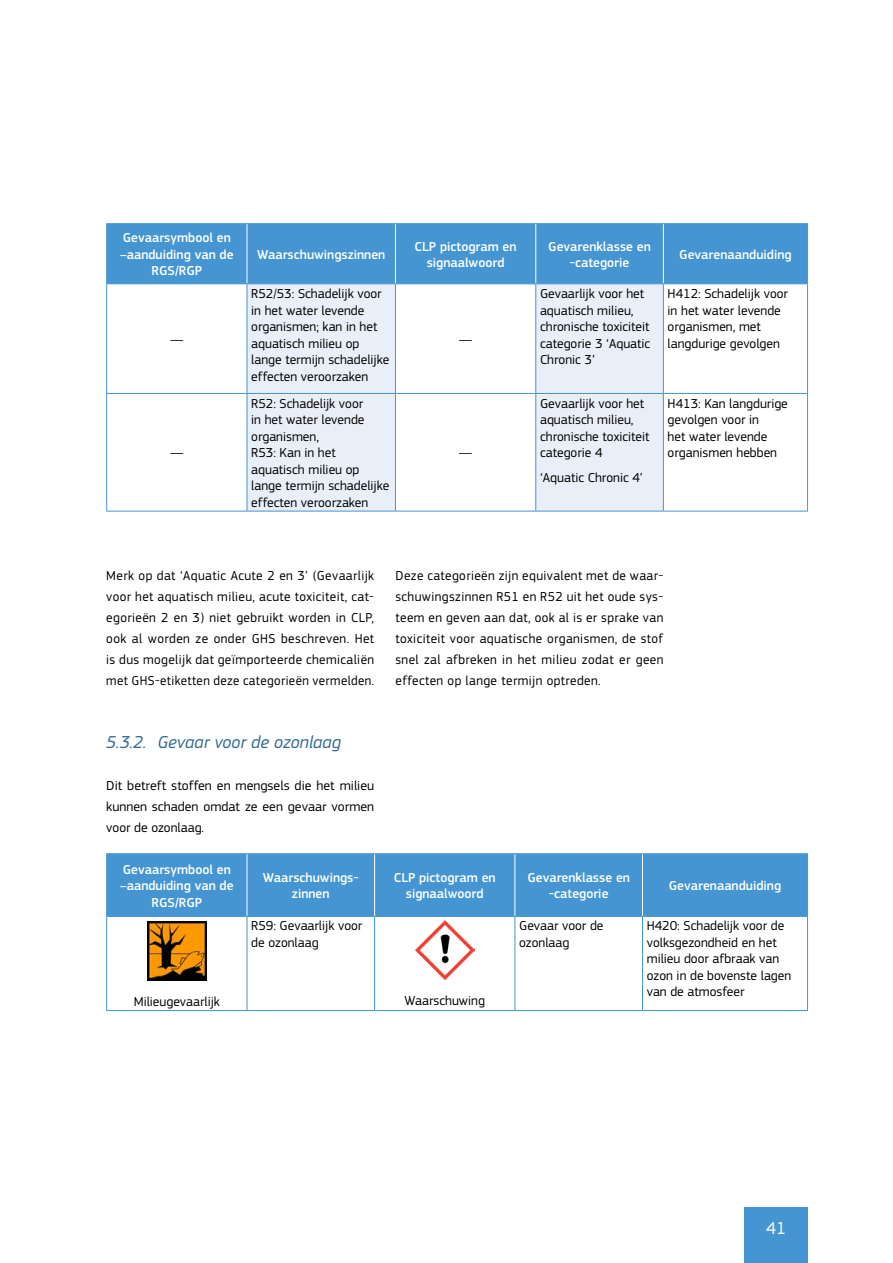
<style>
.page{position:relative;width:893px;height:1263px;background:#fff}
.page>*{position:absolute;margin:0;border:0;box-sizing:border-box;transform-origin:0 0}
.t1{font:italic 18px "PF Square Sans Pro";color:#326a91}
.t2{font:18px "PF Square Sans Pro";color:#fff}
.t3{font:13.5px/16.5px "PF Square Sans Pro";color:#000}
.t4{font:500 13.5px/16.5px "PF Square Sans Pro";color:#fff;text-align:center}
</style>
<div class="page">
<div style="left:744px;top:1207px;width:64px;height:56px;background:#4495d1"></div>
<div style="left:107px;top:854px;width:700px;height:62px;background:#4495d1"></div>
<hr style="left:247px;top:854px;width:1px;height:62px;background:#fff">
<hr style="left:374px;top:854px;width:1px;height:62px;background:#fff">
<hr style="left:515px;top:854px;width:1px;height:62px;background:#fff">
<hr style="left:642px;top:854px;width:1px;height:62px;background:#fff">
<hr style="left:807px;top:854px;width:1px;height:62px;background:#4495d1">
<hr style="left:247px;top:917px;width:1px;height:93px;background:#4495d1">
<hr style="left:374px;top:917px;width:1px;height:93px;background:#4495d1">
<hr style="left:515px;top:917px;width:1px;height:93px;background:#4495d1">
<hr style="left:642px;top:917px;width:1px;height:93px;background:#4495d1">
<hr style="left:106px;top:917px;width:1px;height:93px;background:#4495d1">
<hr style="left:807px;top:917px;width:1px;height:93px;background:#4495d1">
<hr style="left:106px;top:1010px;width:141px;height:1px;background:#4495d1">
<hr style="left:247px;top:1010px;width:128px;height:1px;background:#4495d1">
<hr style="left:375px;top:1010px;width:140px;height:1px;background:#4495d1">
<hr style="left:515px;top:1010px;width:127px;height:1px;background:#4495d1">
<hr style="left:642px;top:1010px;width:166px;height:1px;background:#4495d1">
<hr style="left:106px;top:853px;width:141px;height:1px;background:#4495d1">
<hr style="left:106px;top:854px;width:1px;height:62px;background:#4495d1">
<hr style="left:247px;top:853px;width:128px;height:1px;background:#4495d1">
<hr style="left:375px;top:853px;width:140px;height:1px;background:#4495d1">
<hr style="left:515px;top:853px;width:127px;height:1px;background:#4495d1">
<hr style="left:642px;top:853px;width:166px;height:1px;background:#4495d1">
<hr style="left:106px;top:916px;width:141px;height:1px;background:#4495d1">
<hr style="left:247px;top:916px;width:128px;height:1px;background:#4495d1">
<hr style="left:375px;top:916px;width:140px;height:1px;background:#4495d1">
<hr style="left:515px;top:916px;width:127px;height:1px;background:#4495d1">
<hr style="left:642px;top:916px;width:166px;height:1px;background:#4495d1">
<img style="left:147px;top:921px;width:60px;height:59px">
<img style="left:415px;top:920px;width:59px;height:60px">
<div style="left:107px;top:224px;width:700px;height:59px;background:#4495d1"></div>
<svg style="left:248px;top:284px;width:415px;height:227px;fill:#e9eff8"></svg>
<hr style="left:247px;top:224px;width:1px;height:59px;background:#fff">
<hr style="left:395px;top:224px;width:1px;height:59px;background:#fff">
<hr style="left:535px;top:224px;width:1px;height:59px;background:#fff">
<hr style="left:663px;top:224px;width:1px;height:59px;background:#fff">
<hr style="left:807px;top:224px;width:1px;height:59px;background:#4495d1">
<hr style="left:247px;top:284px;width:1px;height:109px;background:#4495d1">
<hr style="left:395px;top:284px;width:1px;height:109px;background:#4495d1">
<hr style="left:535px;top:284px;width:1px;height:109px;background:#4495d1">
<hr style="left:663px;top:284px;width:1px;height:109px;background:#4495d1">
<hr style="left:106px;top:393px;width:141px;height:1px;background:#4495d1">
<hr style="left:247px;top:393px;width:148px;height:1px;background:#4495d1">
<hr style="left:247px;top:394px;width:1px;height:117px;background:#4495d1">
<hr style="left:395px;top:393px;width:141px;height:1px;background:#4495d1">
<hr style="left:395px;top:394px;width:1px;height:117px;background:#4495d1">
<hr style="left:536px;top:393px;width:127px;height:1px;background:#4495d1">
<hr style="left:535px;top:394px;width:1px;height:117px;background:#4495d1">
<hr style="left:663px;top:393px;width:145px;height:1px;background:#4495d1">
<hr style="left:663px;top:394px;width:1px;height:117px;background:#4495d1">
<hr style="left:106px;top:284px;width:1px;height:109px;background:#4495d1">
<hr style="left:807px;top:284px;width:1px;height:109px;background:#4495d1">
<hr style="left:106px;top:394px;width:1px;height:117px;background:#4495d1">
<hr style="left:807px;top:394px;width:1px;height:117px;background:#4495d1">
<hr style="left:106px;top:511px;width:141px;height:1px;background:#4495d1">
<hr style="left:247px;top:511px;width:148px;height:1px;background:#4495d1">
<hr style="left:395px;top:511px;width:141px;height:1px;background:#4495d1">
<hr style="left:536px;top:511px;width:127px;height:1px;background:#4495d1">
<hr style="left:663px;top:511px;width:145px;height:1px;background:#4495d1">
<hr style="left:106px;top:223px;width:141px;height:1px;background:#4495d1">
<hr style="left:106px;top:224px;width:1px;height:59px;background:#4495d1">
<hr style="left:247px;top:223px;width:148px;height:1px;background:#4495d1">
<hr style="left:395px;top:223px;width:141px;height:1px;background:#4495d1">
<hr style="left:536px;top:223px;width:127px;height:1px;background:#4495d1">
<hr style="left:663px;top:223px;width:145px;height:1px;background:#4495d1">
<hr style="left:106px;top:283px;width:141px;height:1px;background:#4495d1">
<hr style="left:247px;top:283px;width:148px;height:1px;background:#4495d1">
<hr style="left:395px;top:283px;width:141px;height:1px;background:#4495d1">
<hr style="left:536px;top:283px;width:127px;height:1px;background:#4495d1">
<hr style="left:663px;top:283px;width:145px;height:1px;background:#4495d1">
<p class="t4" style="left:120px;top:230px;width:115px">Gevaarsymbool en –aanduiding van de<br>RGS/RGP</p>
<p class="t3" style="left:170px;top:331px;width:15px">—</p>
<p class="t3" style="left:170px;top:445px;width:15px">—</p>
<p class="t4" style="left:257px;top:246px;width:130px">Waarschuwingszinnen</p>
<p class="t4" style="left:415px;top:238px;width:104px">CLP pictogram en signaalwoord</p>
<p class="t4" style="left:548px;top:238px;width:104px">Gevarenklasse en -categorie</p>
<p class="t4" style="left:679px;top:246px;width:114px">Gevarenaanduiding</p>
<p class="t3" style="left:251px;top:286px;width:140px">R52/53: Schadelijk voor in het water levende organismen; kan in het aquatisch milieu op lange termijn schadelijke effecten veroorzaken</p>
<p class="t3" style="left:251px;top:395px;width:140px">R52: Schadelijk voor<br>in het water levende organismen,<br>R53: Kan in het aquatisch milieu op lange termijn schadelijke effecten veroorzaken</p>
<p class="t3" style="left:459px;top:331px;width:15px">—</p>
<p class="t3" style="left:459px;top:445px;width:15px">—</p>
<p class="t3" style="left:540px;top:286px;width:112px">Gevaarlijk voor het aquatisch milieu, chronische toxiciteit categorie 3 ‘Aquatic<br>Chronic 3’</p>
<p class="t3" style="left:668px;top:285px;width:122px">H412: Schadelijk voor in het water levende organismen, met langdurige gevolgen</p>
<p class="t3" style="left:540px;top:395px;width:111px">Gevaarlijk voor het aquatisch milieu, chronische toxiciteit categorie 4</p>
<p class="t3" style="left:540px;top:470px;width:104px">‘Aquatic Chronic 4’</p>
<p class="t3" style="left:668px;top:395px;width:122px">H413: Kan langdurige gevolgen voor in<br>het water levende organismen hebben</p>
<p class="t3" style="left:106px;top:565px;width:269px;line-height:21px;text-align:justify">Merk op dat ‘Aquatic Acute 2 en 3’ (Gevaarlijk voor het aquatisch milieu, acute toxiciteit, cat&shy;egorieën 2 en 3) niet gebruikt worden in CLP, ook al worden ze onder GHS beschreven. Het is dus mogelijk dat geïmporteerde chemicaliën met GHS-etiketten deze categorieën vermelden.</p>
<p class="t3" style="left:395px;top:565px;width:269px;line-height:21px;text-align:justify">Deze categorieën zijn equivalent met de waar&shy;schuwingszinnen R51 en R52 uit het oude sys&shy;teem en geven aan dat, ook al is er sprake van toxiciteit voor aquatische organismen, de stof snel zal afbreken in het milieu zodat er geen effecten op lange termijn optreden.</p>
<h1 class="t1" style="left:106px;top:732px;width:236px">5.3.2. Gevaar voor de ozonlaag</h1>
<p class="t3" style="left:106px;top:775px;width:269px;line-height:21px;text-align:justify">Dit betreft stoffen en mengsels die het milieu kunnen schaden omdat ze een gevaar vormen voor de ozonlaag.</p>
<p class="t4" style="left:120px;top:861px;width:115px">Gevaarsymbool en –aanduiding van de<br>RGS/RGP</p>
<p class="t4" style="left:263px;top:869px;width:97px">Waarschuwings&shy;zinnen</p>
<p class="t4" style="left:394px;top:869px;width:104px">CLP pictogram en signaalwoord</p>
<p class="t4" style="left:527px;top:869px;width:104px">Gevarenklasse en -categorie</p>
<p class="t4" style="left:669px;top:878px;width:114px">Gevarenaanduiding</p>
<p class="t3" style="left:134px;top:993px;width:88px">Milieugevaarlijk</p>
<p class="t3" style="left:251px;top:918px;width:113px">R59: Gevaarlijk voor de ozonlaag</p>
<p class="t3" style="left:405px;top:992px;width:82px">Waarschuwing</p>
<p class="t3" style="left:519px;top:918px;width:86px">Gevaar voor de ozonlaag</p>
<p class="t3" style="left:647px;top:918px;width:146px">H420: Schadelijk voor de volksgezondheid en het milieu door afbraak van ozon in de bovenste lagen van de atmosfeer</p>
<h1 class="t2" style="left:766px;top:1218px;width:22px">41</h1>
</div>
